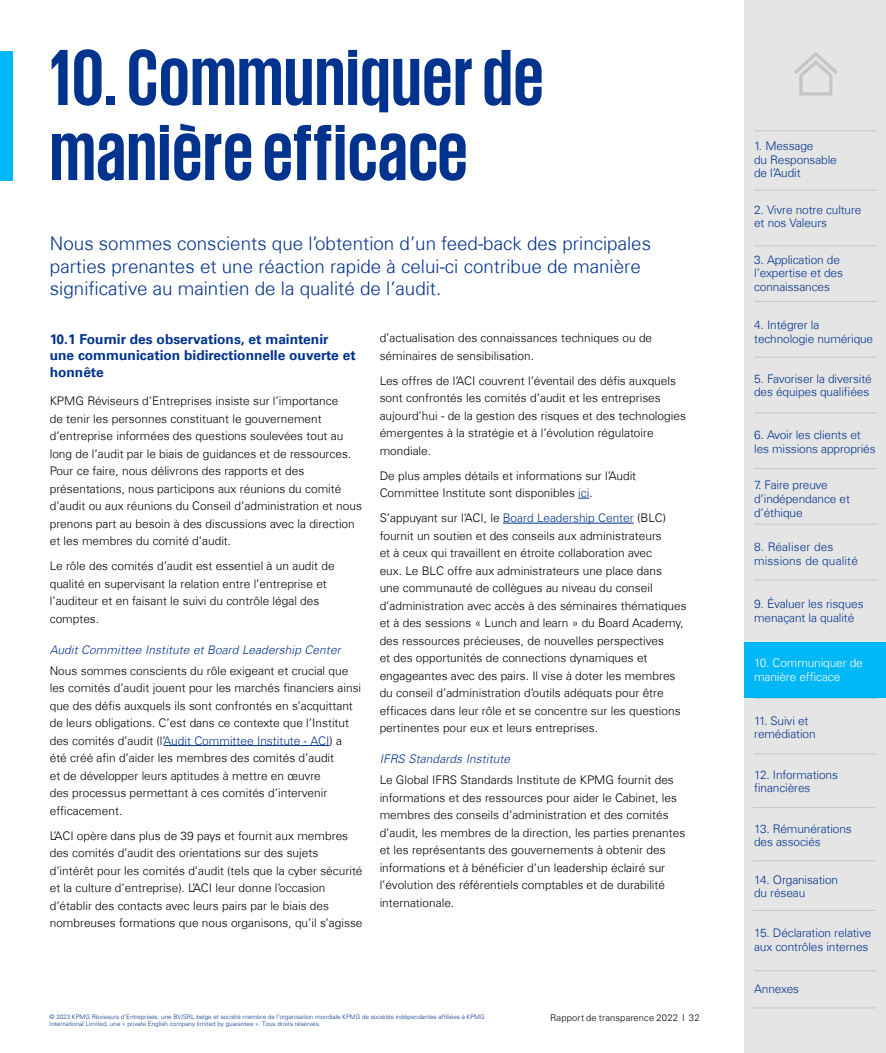
<style>
.page{position:relative;width:886px;height:1053px;background:#fff}
.page>*{position:absolute;margin:0;border:0;box-sizing:border-box;transform-origin:0 0}
.t1{font:700 81.25px/75px "KPMG";letter-spacing:.01em;color:#00338d}
.t2{font:300 18.75px/22.5px "Universfor KPMG";color:#00338d}
.t3{font:700 13.75px/16.5px "Universfor KPMG";color:#00338d}
.t4{font:300 11.88px/17.5px "Universfor KPMG";color:#000}
.t5{font:300 11.88px/13.8px "Universfor KPMG";letter-spacing:-.01em;color:#00338d}
.t6{font:italic 300 11.88px "Universfor KPMG";letter-spacing:.01em;color:#00338d}
.t7{font:300 11.88px/13.8px "Universfor KPMG";letter-spacing:-.01em;color:#fff}
.t8{font:300 11.88px/13.8px "Universfor KPMG";letter-spacing:.01em;color:#00338d}
.t9{font:300 9.38px "Universfor KPMG";letter-spacing:.015em;color:#000}
.t10{font:300 6.25px/7.5px "Universfor KPMG";color:#00338d}
.s1{color:#00338d}
</style>
<div class="page">
<div style="left:0;top:51px;width:12px;height:129px;background:#00b8f5"></div>
<hr style="left:164px;top:745px;width:165px;height:1px;background:#00338d">
<hr style="left:503px;top:523px;width:131px;height:1px;background:#00338d">
<div style="left:744px;top:0;width:142px;height:1052px;background:#e5e5e5"></div>
<svg style="left:794px;top:52px;width:43px;height:44px"></svg>
<hr style="left:754px;top:130px;width:123px;height:1px;background:#c6c6c6">
<hr style="left:754px;top:190px;width:123px;height:1px;background:#c6c6c6">
<hr style="left:754px;top:245px;width:123px;height:1px;background:#c6c6c6">
<hr style="left:754px;top:357px;width:123px;height:1px;background:#c6c6c6">
<hr style="left:754px;top:301px;width:123px;height:1px;background:#c6c6c6">
<hr style="left:754px;top:412px;width:123px;height:1px;background:#c6c6c6">
<hr style="left:754px;top:468px;width:123px;height:1px;background:#c6c6c6">
<hr style="left:754px;top:524px;width:123px;height:1px;background:#c6c6c6">
<hr style="left:754px;top:579px;width:123px;height:1px;background:#c6c6c6">
<hr style="left:754px;top:642px;width:123px;height:1px;background:#c6c6c6">
<hr style="left:754px;top:698px;width:123px;height:1px;background:#c6c6c6">
<hr style="left:754px;top:753px;width:123px;height:1px;background:#c6c6c6">
<hr style="left:754px;top:970px;width:123px;height:1px;background:#c6c6c6">
<hr style="left:752px;top:1007px;width:123px;height:1px;background:#c6c6c6">
<hr style="left:752px;top:807px;width:123px;height:1px;background:#c6c6c6">
<hr style="left:752px;top:860px;width:123px;height:1px;background:#c6c6c6">
<hr style="left:752px;top:910px;width:123px;height:1px;background:#c6c6c6">
<div style="left:744px;top:643px;width:142px;height:55px;background:#00b8f5"></div>
<h1 class="t1" style="left:50px;top:37px;width:495px">10. Communiquer de manière efficace</h1>
<h2 class="t2" style="left:50px;top:232px;width:603px">Nous sommes conscients que l’obtention d’un feed-back des principales parties prenantes et une réaction rapide à celui-ci contribue de manière significative au maintien de la qualité de l’audit.</h2>
<p class="t3" style="left:50px;top:330px;width:307px">10.1 Fournir des observations, et maintenir une communication bidirectionnelle ouverte et honnête</p>
<p class="t4" style="left:50px;top:392px;width:314px">KPMG Réviseurs d’Entreprises insiste sur l’importance<br>de tenir les personnes constituant le gouvernement d’entreprise informées des questions soulevées tout au long de l’audit par le biais de guidances et de ressources.<br>Pour ce faire, nous délivrons des rapports et des présentations, nous participons aux réunions du comité d’audit ou aux réunions du Conseil d’administration et nous prenons part au besoin à des discussions avec la direction et les membres du comité d’audit.</p>
<p class="t4" style="left:50px;top:557px;width:286px">Le rôle des comités d’audit est essentiel à un audit de qualité en supervisant la relation entre l’entreprise et l’auditeur et en faisant le suivi du contrôle légal des comptes.</p>
<p class="t6" style="left:50px;top:642px;width:292px">Audit Committee Institute et Board Leadership Center</p>
<p class="t4" style="left:50px;top:661px;width:313px">Nous sommes conscients du rôle exigeant et crucial que les comités d’audit jouent pour les marchés financiers ainsi que des défis auxquels ils sont confrontés en s’acquittant de leurs obligations. C’est dans ce contexte que l’Institut des comités d’audit (l’<span class="s1">Audit Committee Institute - ACI</span>) a été créé afin d’aider les membres des comités d’audit<br>et de développer leurs aptitudes à mettre en œuvre<br>des processus permettant à ces comités d’intervenir efficacement.</p>
<p class="t4" style="left:50px;top:826px;width:314px">L’ACI opère dans plus de 39 pays et fournit aux membres des comités d’audit des orientations sur des sujets d’intérêt pour les comités d’audit (tels que la cyber sécurité et la culture d’entreprise). L’ACI leur donne l’occasion d’établir des contacts avec leurs pairs par le biais des nombreuses formations que nous organisons, qu’il s’agisse</p>
<p class="t4" style="left:380px;top:329px;width:274px">d’actualisation des connaissances techniques ou de séminaires de sensibilisation.</p>
<p class="t4" style="left:380px;top:371px;width:308px">Les offres de l’ACI couvrent l’éventail des défis auxquels sont confrontés les comités d’audit et les entreprises aujourd’hui - de la gestion des risques et des technologies émergentes à la stratégie et à l’évolution régulatoire mondiale.</p>
<p class="t4" style="left:380px;top:466px;width:258px">De plus amples détails et informations sur l’Audit<br>Committee Institute sont disponibles <span class="s1">ici</span>.</p>
<p class="t4" style="left:380px;top:509px;width:309px">S’appuyant sur l’ACI, le <span class="s1">Board Leadership Center</span> (BLC) fournit un soutien et des conseils aux administrateurs<br>et à ceux qui travaillent en étroite collaboration avec<br>eux. Le BLC offre aux administrateurs une place dans<br>une communauté de collègues au niveau du conseil d’administration avec accès à des séminaires thématiques et à des sessions « Lunch and learn » du Board Academy, des ressources précieuses, de nouvelles perspectives<br>et des opportunités de connections dynamiques et engageantes avec des pairs. Il vise à doter les membres du conseil d’administration d’outils adéquats pour être efficaces dans leur rôle et se concentre sur les questions pertinentes pour eux et leurs entreprises.</p>
<p class="t6" style="left:380px;top:751px;width:132px">IFRS Standards Institute</p>
<p class="t4" style="left:380px;top:771px;width:307px">Le Global IFRS Standards Institute de KPMG fournit des informations et des ressources pour aider le Cabinet, les membres des conseils d’administration et des comités d’audit, les membres de la direction, les parties prenantes et les représentants des gouvernements à obtenir des informations et à bénéficier d’un leadership éclairé sur l’évolution des référentiels comptables et de durabilité internationale.</p>
<p class="t10" style="left:50px;top:1012px;width:436px">© 2023 KPMG Réviseurs d’Entreprises, une BV/SRL belge et société membre de l’organisation mondiale KPMG de sociétés indépendantes affiliées à KPMG<br>International Limited, une « private English company limited by guarantee ». Tous droits réservés.</p>
<p class="t9" style="left:550px;top:1011px;width:151px">Rapport de transparence 2022 I 32</p>
<p class="t5" style="left:754px;top:139px;width:84px">1. Message<br>du Responsable de l’Audit</p>
<p class="t5" style="left:754px;top:202px;width:109px">2. Vivre notre culture et nos Valeurs</p>
<p class="t5" style="left:754px;top:252px;width:90px">3. Application de l’expertise et des connaissances</p>
<p class="t5" style="left:754px;top:317px;width:121px">4. Intégrer la technologie numérique</p>
<p class="t5" style="left:754px;top:371px;width:119px">5. Favoriser la diversité des équipes qualifiées</p>
<p class="t5" style="left:754px;top:428px;width:123px">6. Avoir les clients et les missions appropriés</p>
<p class="t5" style="left:754px;top:478px;width:97px">7. Faire preuve d’indépendance et d’éthique</p>
<p class="t8" style="left:754px;top:539px;width:105px">8. Réaliser des missions de qualité</p>
<p class="t5" style="left:754px;top:596px;width:111px">9. Évaluer les risques menaçant la qualité</p>
<p class="t7" style="left:754px;top:656px;width:110px">10. Communiquer de manière efficace</p>
<p class="t5" style="left:754px;top:713px;width:63px">11. Suivi et remédiation</p>
<p class="t5" style="left:754px;top:767px;width:85px">12. Informations financières</p>
<p class="t5" style="left:754px;top:821px;width:99px">13. Rémunérations des associés</p>
<p class="t5" style="left:754px;top:872px;width:86px">14. Organisation du réseau</p>
<p class="t5" style="left:754px;top:925px;width:119px">15. Déclaration relative aux contrôles internes</p>
<p class="t5" style="left:754px;top:981px;width:47px">Annexes</p>
</div>
